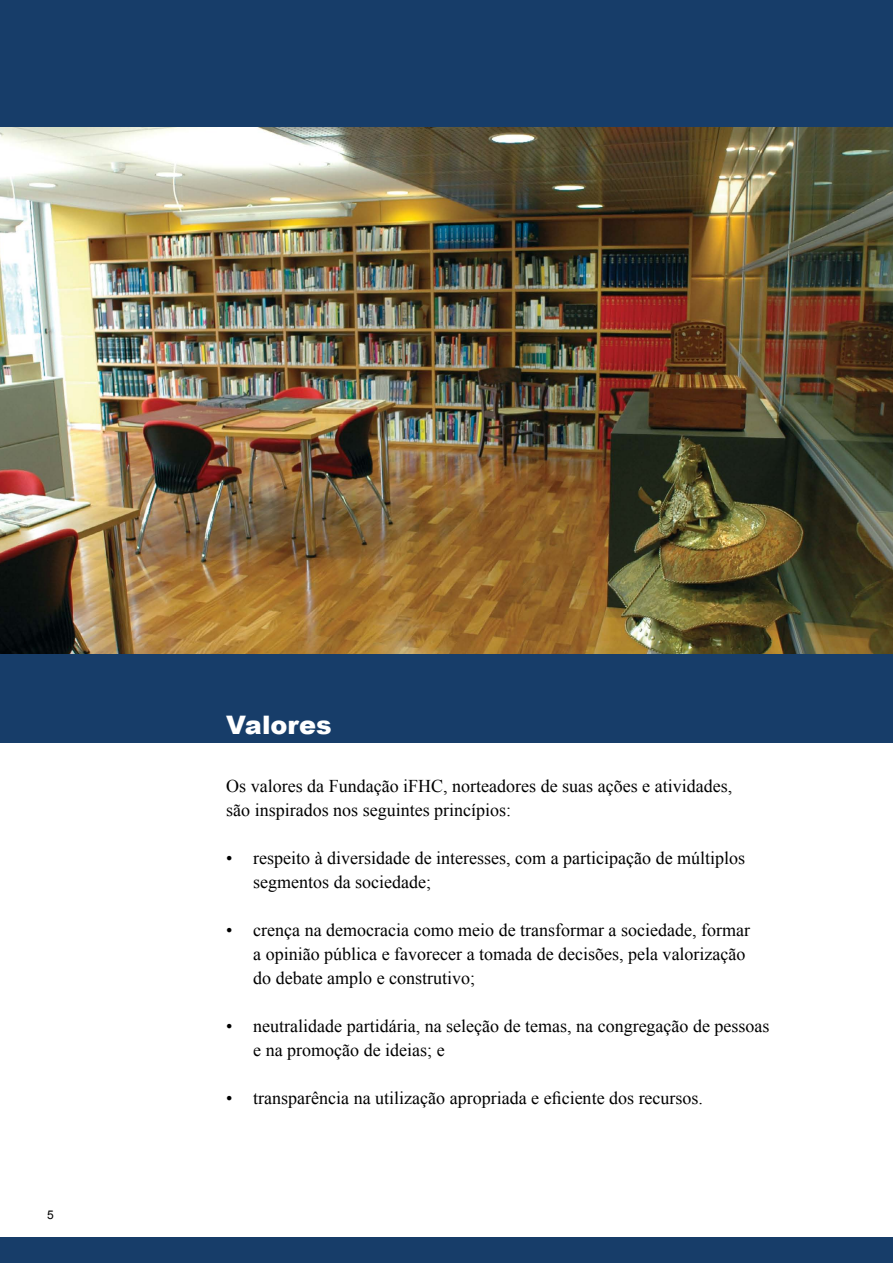
<style>
.page{position:relative;width:893px;height:1263px;background:#fff}
.page>*{position:absolute;margin:0;border:0;box-sizing:border-box;transform-origin:0 0}
.t1{font:900 25.5px "Arial";color:#fff}
.t2{font:18px/24px "Times New Roman";color:#000}
.t3{font:12px "Arial";color:#000}
</style>
<div class="page">
<div style="left:0;top:0;width:893px;height:164px;background:#173d69"></div>
<div style="left:0;top:1237px;width:893px;height:26px;background:#173d69"></div>
<div style="left:0;top:620px;width:893px;height:123px;background:#173d69"></div>
<img style="left:0;top:128px;width:893px;height:526px">
<p class="t3" style="left:47px;top:1206px;width:8px">5</p>
<h1 class="t1" style="left:226px;top:706px;width:107px">Valores</h1>
<p class="t2" style="left:226px;top:773px;width:507px">Os valores da Fundação iFHC, norteadores de suas ações e atividades, são inspirados nos seguintes princípios:</p>
<p class="t2" style="left:253px;top:845px;width:493px;text-indent:-27px">• respeito à diversidade de interesses, com a participação de múltiplos segmentos da sociedade;</p>
<p class="t2" style="left:253px;top:917px;width:498px;text-indent:-27px">• crença na democracia como meio de transformar a sociedade, formar a opinião pública e favorecer a tomada de decisões, pela valorização do debate amplo e construtivo;</p>
<p class="t2" style="left:253px;top:1013px;width:518px;text-indent:-27px">• neutralidade partidária, na seleção de temas, na congregação de pessoas e na promoção de ideias; e</p>
<p class="t2" style="left:226px;top:1085px;width:478px">• transparência na utilização apropriada e eficiente dos recursos.</p>
</div>
